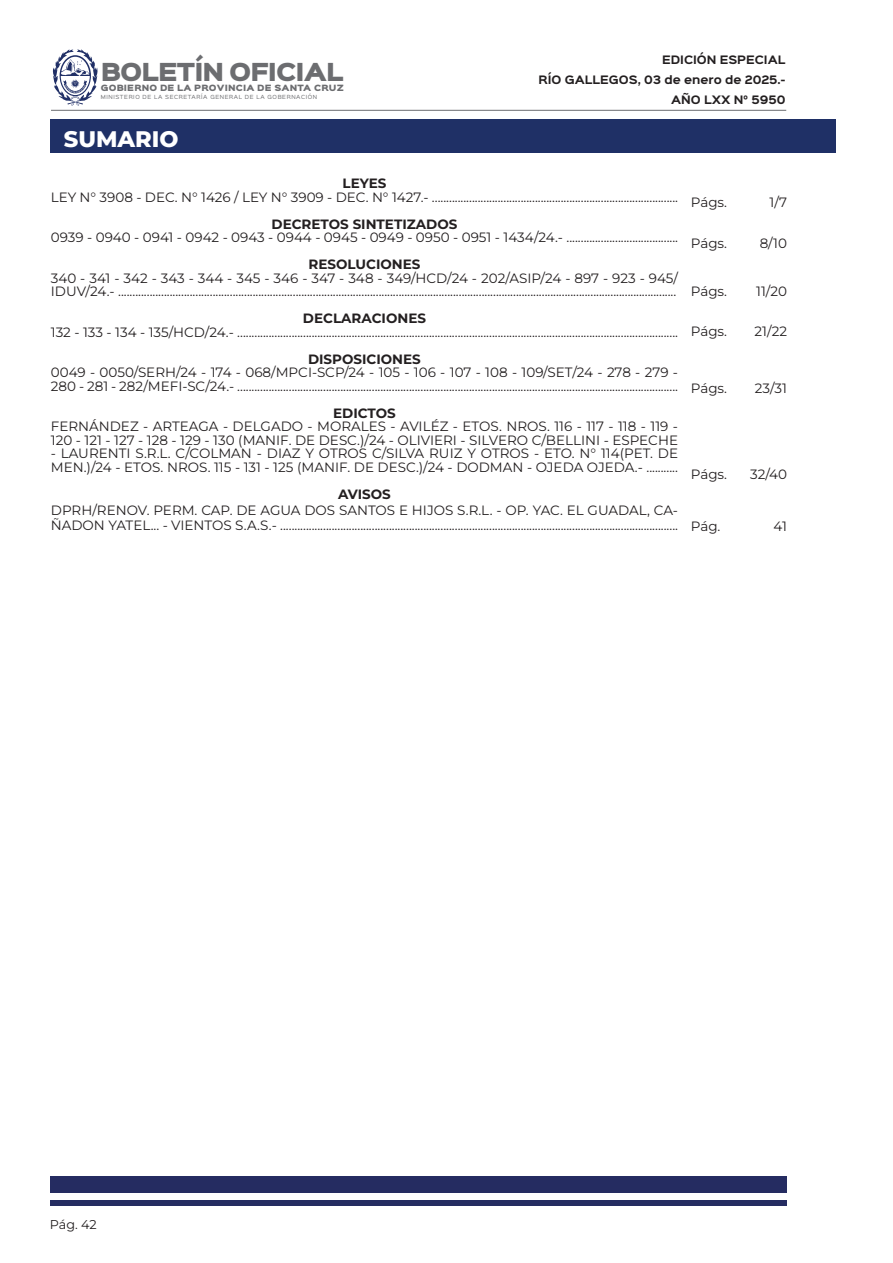
<style>
.page{position:relative;width:893px;height:1263px;background:#fff}
.page>*{position:absolute;margin:0;border:0;box-sizing:border-box;transform-origin:0 0}
.t1{font:800 22.5px "Montserrat";color:#fff}
.t2{font:22.35px "Sinkin Sans 900 X Black";letter-spacing:-.04em;color:#6c6d70}
.t3{font:13.5px/13.5px "Montserrat";color:#231f20}
.t4{font:700 13.5px "Montserrat";color:#231f20}
.t5{font:12.75px "Montserrat";color:#231f20}
.t6{font:700 10.5px/20px "Sinkin Sans 700";color:#231f20;text-align:right}
.t7{font:7.8px "Sinkin Sans 900 X Black";letter-spacing:.02em;color:#6c6d70}
.t8{font:5.1px "Sinkin Sans 400";letter-spacing:.12em;color:#6c6d70}
</style>
<div class="page">
<svg style="left:53px;top:49px;width:45px;height:57px"></svg>
<hr style="left:51px;top:110px;width:735px;height:1px;background:#6c6d70">
<div style="left:51px;top:1177px;width:736px;height:16px;background:#252c61"></div>
<div style="left:51px;top:1200px;width:736px;height:5px;background:#252c61"></div>
<div style="left:50px;top:119px;width:785px;height:33px;background:#1f3066"></div>
<h2 class="t2" style="left:101px;top:61px;width:244px">BOLETÍN OFICIAL</h2>
<p class="t7" style="left:101px;top:84px;width:245px">GOBIERNO DE LA PROVINCIA DE SANTA CRUZ</p>
<p class="t8" style="left:101px;top:93px;width:218px">MINISTERIO DE LA SECRETARÍA GENERAL DE LA GOBERNACIÓN</p>
<p class="t1" style="left:64px;top:124px;width:116px">SUMARIO</p>
<p class="t6" style="left:538px;top:50px;width:248px">EDICIÓN ESPECIAL<br>RÍO GALLEGOS, 03 de enero de 2025.-<br>AÑO LXX N° 5950</p>
<p class="t4" style="left:343px;top:174px;width:45px">LEYES</p>
<p class="t3" style="left:51px;top:190px;width:629px">LEY N° 3908 - DEC. N° 1426 / LEY N° 3909 - DEC. N° 1427.- ......................................................................................</p>
<p class="t4" style="left:272px;top:214px;width:187px">DECRETOS SINTETIZADOS</p>
<p class="t3" style="left:51px;top:230px;width:629px">0939 - 0940 - 0941 - 0942 - 0943 - 0944 - 0945 - 0949 - 0950 - 0951 - 1434/24.- .......................................</p>
<p class="t4" style="left:308px;top:255px;width:113px">RESOLUCIONES</p>
<p class="t3" style="left:51px;top:271px;width:629px">340 - 341 - 342 - 343 - 344 - 345 - 346 - 347 - 348 - 349/HCD/24 - 202/ASIP/24 - 897 - 923 - 945/<br>IDUV/24.- ...................................................................................................................................................................................................</p>
<p class="t4" style="left:303px;top:309px;width:125px">DECLARACIONES</p>
<p class="t3" style="left:51px;top:325px;width:629px">132 - 133 - 134 - 135/HCD/24.- ..........................................................................................................................................................</p>
<p class="t4" style="left:308px;top:349px;width:114px">DISPOSICIONES</p>
<p class="t3" style="left:51px;top:365px;width:629px">0049 - 0050/SERH/24 - 174 - 068/MPCI-SCP/24 - 105 - 106 - 107 - 108 - 109/SET/24 - 278 - 279 -<br>280 - 281 - 282/MEFI-SC/24.- ..........................................................................................................................................................</p>
<p class="t4" style="left:333px;top:403px;width:64px">EDICTOS</p>
<p class="t3" style="left:51px;top:419px;width:629px">FERNÁNDEZ - ARTEAGA - DELGADO - MORALES - AVILÉZ - ETOS. NROS. 116 - 117 - 118 - 119 -<br>120 - 121 - 127 - 128 - 129 - 130 (MANIF. DE DESC.)/24 - OLIVIERI - SILVERO C/BELLINI - ESPECHE</p>
<p class="t3" style="left:51px;top:446px;width:629px">- LAURENTI S.R.L. C/COLMAN - DIAZ Y OTROS C/SILVA RUIZ Y OTROS - ETO. N° 114(PET. DE<br>MEN.)/24 - ETOS. NROS. 115 - 131 - 125 (MANIF. DE DESC.)/24 - DODMAN - OJEDA OJEDA.- ...........</p>
<p class="t4" style="left:338px;top:484px;width:54px">AVISOS</p>
<p class="t3" style="left:51px;top:501px;width:629px;line-height:15.8px">DPRH/RENOV. PERM. CAP. DE AGUA DOS SANTOS E HIJOS S.R.L. - OP. YAC. EL GUADAL, CA-<br>ÑADON YATEL... - VIENTOS S.A.S.- ...........................................................................................................................................</p>
<p class="t3" style="left:691px;top:195px;width:38px">Págs.</p>
<p class="t3" style="left:769px;top:195px;width:19px">1/7</p>
<p class="t3" style="left:691px;top:236px;width:38px">Págs.</p>
<p class="t3" style="left:760px;top:236px;width:29px">8/10</p>
<p class="t3" style="left:691px;top:284px;width:38px">Págs.</p>
<p class="t3" style="left:756px;top:284px;width:32px">11/20</p>
<p class="t3" style="left:691px;top:324px;width:38px">Págs.</p>
<p class="t3" style="left:755px;top:324px;width:34px">21/22</p>
<p class="t3" style="left:691px;top:381px;width:38px">Págs.</p>
<p class="t3" style="left:755px;top:381px;width:34px">23/31</p>
<p class="t3" style="left:691px;top:467px;width:38px">Págs.</p>
<p class="t3" style="left:750px;top:467px;width:38px">32/40</p>
<p class="t3" style="left:691px;top:519px;width:31px">Pág.</p>
<p class="t3" style="left:773px;top:519px;width:15px">41</p>
<p class="t5" style="left:50px;top:1215px;width:48px">Pág. 42</p>
</div>
